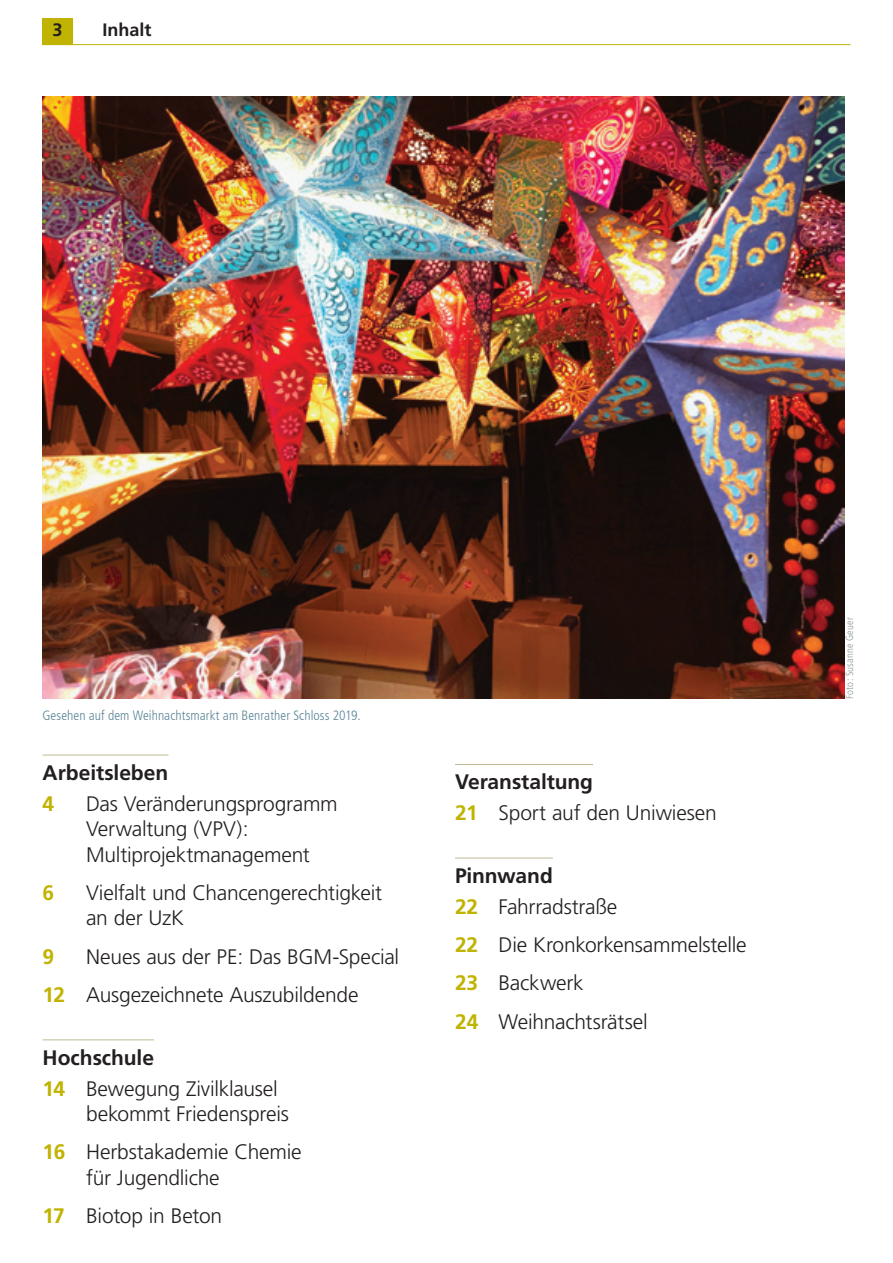
<style>
.page{position:relative;width:893px;height:1263px;background:#fff}
.page>*{position:absolute;margin:0;border:0;box-sizing:border-box;transform-origin:0 0}
.t1{font:300 21px/38.2px "Frutiger";letter-spacing:-.01em;color:#231f20}
.t2{font:700 21px "Frutiger";color:#231f20}
.t3{font:700 21px "Frutiger";color:#c0b301}
.t4{font:700 18px "Frutiger";color:#231f20}
.t5{font:300 condensed 13.5px "Frutiger";letter-spacing:.005em;color:#5b8497}
.t6{font:300 condensed 10.5px "Frutiger";letter-spacing:.015em;color:#91999e}
.s1{font-weight:700;color:#c0b301}
.s2{font-weight:700}
</style>
<div class="page">
<hr style="left:42px;top:44px;width:808px;height:1px;background:#c0b301">
<div style="left:43px;top:18px;width:30px;height:26px;background:#c0b301"></div>
<hr style="left:43px;top:755px;width:125px;height:1px;background:#bebb92">
<hr style="left:43px;top:1039px;width:111px;height:1px;background:#bebb92">
<hr style="left:455px;top:764px;width:138px;height:1px;background:#bebb92">
<hr style="left:455px;top:858px;width:98px;height:1px;background:#bebb92">
<img style="left:43px;top:97px;width:801px;height:601px">
<p class="t4" style="left:53px;top:19px;width:12px">3</p>
<p class="t4" style="left:102px;top:19px;width:51px">Inhalt</p>
<p class="t5" style="left:43px;top:708px;width:320px">Gesehen auf dem Weihnachtsmarkt am Benrather Schloss 2019.</p>
<p class="t2" style="left:43px;top:760px;width:127px">Arbeitsleben</p>
<p class="t3" style="left:43px;top:791px;width:13px">4</p>
<p class="t1" style="left:86px;top:791px;width:253px;line-height:25.5px">Das Veränderungsprogramm<br>Verwaltung (VPV):<br>Multiprojektmanagement</p>
<p class="t3" style="left:43px;top:880px;width:13px">6</p>
<p class="t1" style="left:86px;top:880px;width:298px;line-height:25.5px">Vielfalt und Chancengerechtigkeit an der UzK</p>
<p class="t3" style="left:43px;top:944px;width:13px">9</p>
<p class="t1" style="left:43px;top:937px;width:358px;text-indent:43px">Neues aus der PE: Das BGM-Special<br><span class="s1">12</span> Ausgezeichnete Auszubildende</p>
<p class="t1" style="left:43px;top:1042px;width:237px;line-height:30.8px"><span class="s2">Hochschule<br></span><span class="s1">14</span> Bewegung Zivilklausel</p>
<p class="t1" style="left:43px;top:1094px;width:261px;text-indent:43px">bekommt Friedenspreis<br><span class="s1">16</span> Herbstakademie Chemie</p>
<p class="t1" style="left:43px;top:1158px;width:181px;text-align:right">für Jugendliche<br><span class="s1">17</span> Biotop in Beton</p>
<p class="t1" style="left:455px;top:767px;width:263px;line-height:30.8px"><span class="s2">Veranstaltung<br></span><span class="s1">21</span> Sport auf den Uniwiesen</p>
<p class="t1" style="left:455px;top:860px;width:164px;line-height:30.8px"><span class="s2">Pinnwand<br></span><span class="s1">22</span> Fahrradstraße</p>
<p class="t1" style="left:455px;top:925px;width:293px"><span class="s1">22</span> Die Kronkorkensammelstelle<br><span class="s1">23</span> Backwerk<br><span class="s1">24</span> Weihnachtsrätsel</p>
<p class="t6" style="left:844px;top:699px;width:83px;rotate:-90deg">Foto: Susanne Geuer</p>
</div>
